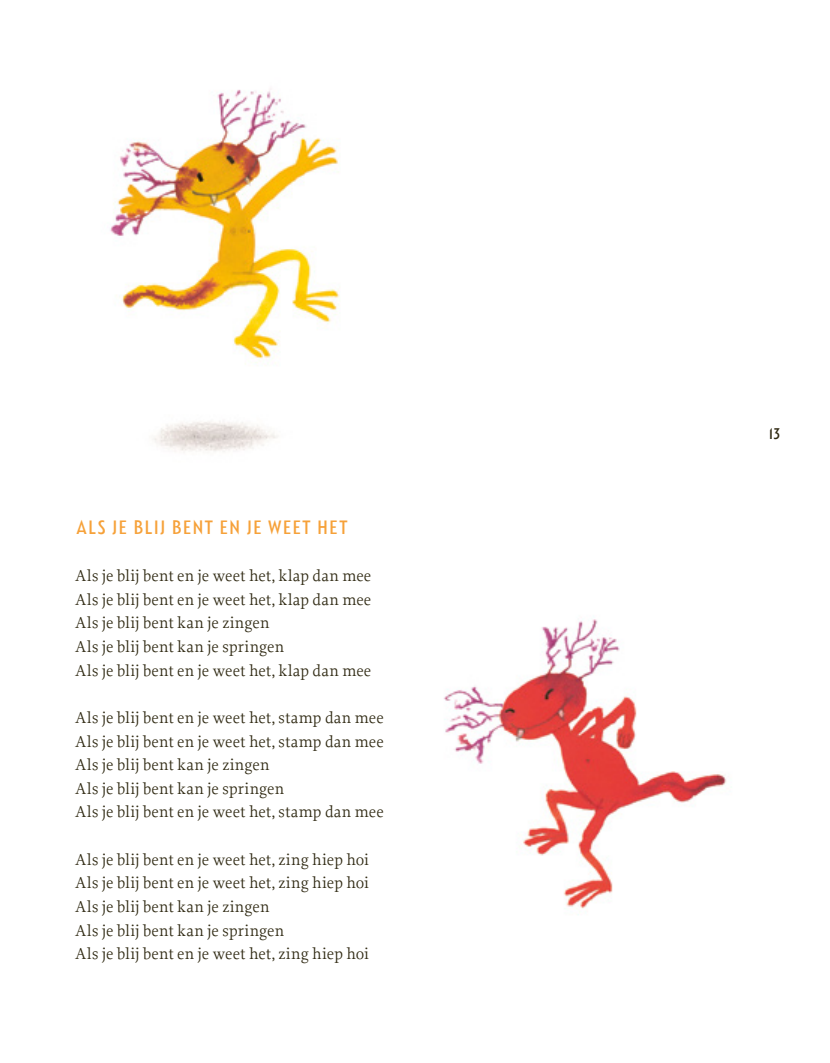
<style>
.page{position:relative;width:830px;height:1063px;background:#fff}
.page>*{position:absolute;margin:0;border:0;box-sizing:border-box;transform-origin:0 0}
.Kop{font:18.75px "Linotype Spitz";letter-spacing:.06em;color:#f6a139}
.Plat{font:16.5px "Proforma";letter-spacing:.005em;color:#2f2912}
.t1{font:15px "Linotype Spitz";color:#2f2912}
</style>
<div class="page">
<img style="left:443px;top:619px;width:284px;height:296px">
<img style="left:110px;top:89px;width:230px;height:363px">
<p class="Kop" style="left:76px;top:516px;width:272px">ALS JE BLIJ BENT EN JE WEET HET</p>
<p class="Plat" style="left:75px;top:566px;width:297px">Als je blij bent en je weet het, klap dan mee</p>
<p class="Plat" style="left:75px;top:589px;width:297px">Als je blij bent en je weet het, klap dan mee</p>
<p class="Plat" style="left:75px;top:613px;width:196px">Als je blij bent kan je zingen</p>
<p class="Plat" style="left:75px;top:637px;width:210px">Als je blij bent kan je springen</p>
<p class="Plat" style="left:75px;top:660px;width:297px">Als je blij bent en je weet het, klap dan mee</p>
<p class="Plat" style="left:75px;top:707px;width:310px">Als je blij bent en je weet het, stamp dan mee</p>
<p class="Plat" style="left:75px;top:731px;width:310px">Als je blij bent en je weet het, stamp dan mee</p>
<p class="Plat" style="left:75px;top:755px;width:196px">Als je blij bent kan je zingen</p>
<p class="Plat" style="left:75px;top:778px;width:210px">Als je blij bent kan je springen</p>
<p class="Plat" style="left:75px;top:802px;width:310px">Als je blij bent en je weet het, stamp dan mee</p>
<p class="Plat" style="left:75px;top:849px;width:295px">Als je blij bent en je weet het, zing hiep hoi</p>
<p class="Plat" style="left:75px;top:873px;width:295px">Als je blij bent en je weet het, zing hiep hoi</p>
<p class="Plat" style="left:75px;top:896px;width:196px">Als je blij bent kan je zingen</p>
<p class="Plat" style="left:75px;top:920px;width:210px">Als je blij bent kan je springen</p>
<p class="Plat" style="left:75px;top:944px;width:295px">Als je blij bent en je weet het, zing hiep hoi</p>
<p class="t1" style="left:768px;top:425px;width:13px">13</p>
</div>
